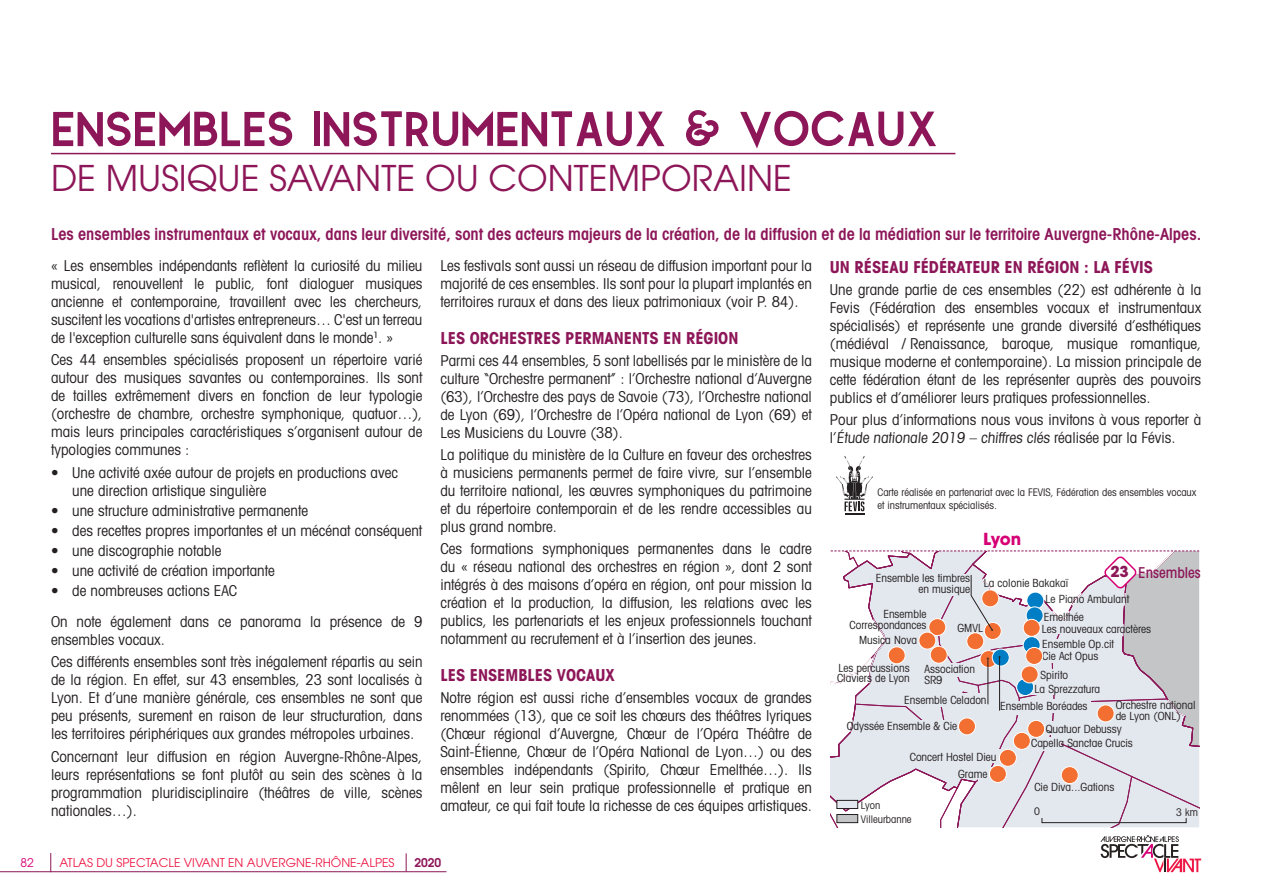
<style>
.page{position:relative;width:1263px;height:893px;background:#fff}
.page>*{position:absolute;margin:0;border:0;box-sizing:border-box;transform-origin:0 0}
.t1{font:72px "Quirk";color:#8d1658}
.t2{font:35.25px "Avant Garde";color:#8d1658}
.t3{font:600 condensed 16.5px "Avant Garde";color:#8d1658}
.t4{font:700 condensed 16.5px "Avant Garde";color:#8d1658}
.t5{font:700 16.5px "Avant Garde";color:#d60175}
.t6{font:condensed 15px/18px "Avant Garde";color:#231f20;text-align:justify}
.t7{font:500 condensed 15px "Avant Garde";color:#8d1658}
.t8{font:12px "Avant Garde";color:#ed1845}
.t9{font:600 12px "Avant Garde";color:#8d1658}
.t10{font:12px "Avant Garde";color:#d60175}
.t11{font:condensed 11.25px/10.5px "Avant Garde";color:#231f20}
.t12{font:condensed 10.5px/13.5px "Avant Garde";color:#231f20}
.s1{font-weight:700;font-stretch:normal}
</style>
<div class="page">
<hr style="left:51px;top:153px;width:904px;height:1px;background:#8d1658">
<svg style="left:836px;top:456px;width:37px;height:58px"></svg>
<svg style="left:830px;top:551px;width:369px;height:276px"></svg>
<div style="left:1042px;top:818px;width:144px;height:5px;border:1px solid #231f20"></div>
<div style="left:837px;top:800px;width:21px;height:8px;background:#e3e7ee"></div>
<div style="left:837px;top:800px;width:21px;height:9px;border:1px solid #231f20"></div>
<div style="left:837px;top:814px;width:21px;height:9px;background:#c3c5c7"></div>
<div style="left:837px;top:814px;width:21px;height:9px;border:1px solid #231f20"></div>
<svg style="left:1100px;top:835px;width:101px;height:37px"></svg>
<svg style="left:406px;top:853px;width:1px;height:18px"></svg>
<svg style="left:50px;top:853px;width:1px;height:18px"></svg>
<hr style="left:0;top:871px;width:446px;height:1px;background:#8d1658">
<h1 class="t1" style="left:51px;top:93px;width:889px">ENSEMBLES INSTRUMENTAUX &amp; VOCAUX</h1>
<h2 class="t2" style="left:51px;top:157px;width:743px">DE MUSIQUE SAVANTE OU CONTEMPORAINE</h2>
<p class="t3" style="left:51px;top:224px;width:1152px">Les ensembles instrumentaux et vocaux, dans leur diversité, sont des acteurs majeurs de la création, de la diffusion et de la médiation sur le territoire Auvergne-Rhône-Alpes.</p>
<p class="t6" style="left:51px;top:256px;width:373px">« Les ensembles indépendants reflètent la curiosité du milieu musical, renouvellent le public, font dialoguer musiques ancienne et contemporaine, travaillent avec les chercheurs, suscitent les vocations d'artistes entrepreneurs… C'est un terreau de l'exception culturelle sans équivalent dans le monde<sup>1</sup>. »</p>
<p class="t6" style="left:51px;top:351px;width:373px">Ces 44 ensembles spécialisés proposent un répertoire varié autour des musiques savantes ou contemporaines. Ils sont de tailles extrêmement divers en fonction de leur typologie (orchestre de chambre, orchestre symphonique, quatuor…), mais leurs principales caractéristiques s’organisent autour de typologies communes :</p>
<p class="t6" style="left:72px;top:463px;width:327px;text-indent:-21px">• Une activité axée autour de projets en productions avec une direction artistique singulière</p>
<p class="t6" style="left:51px;top:501px;width:259px">• une structure administrative permanente</p>
<p class="t6" style="left:51px;top:521px;width:373px">• des recettes propres importantes et un mécénat conséquent</p>
<p class="t6" style="left:51px;top:541px;width:172px">• une discographie notable</p>
<p class="t6" style="left:51px;top:561px;width:225px">• une activité de création importante</p>
<p class="t6" style="left:51px;top:575px;width:373px;line-height:30.8px">• de nombreuses actions EAC<br>On note également dans ce panorama la présence de 9</p>
<p class="t6" style="left:51px;top:628px;width:373px;line-height:22.2px">ensembles vocaux.<br>Ces différents ensembles sont très inégalement répartis au sein</p>
<p class="t6" style="left:51px;top:671px;width:373px">de la région. En effet, sur 43 ensembles, 23 sont localisés à Lyon. Et d’une manière générale, ces ensembles ne sont que peu présents, surement en raison de leur structuration, dans les territoires périphériques aux grandes métropoles urbaines.</p>
<p class="t6" style="left:51px;top:747px;width:373px">Concernant leur diffusion en région Auvergne-Rhône-Alpes, leurs représentations se font plutôt au sein des scènes à la programmation pluridisciplinaire (théâtres de ville, scènes nationales…).</p>
<p class="t4" style="left:830px;top:256px;width:325px">UN RÉSEAU FÉDÉRATEUR EN RÉGION : LA FÉVIS</p>
<p class="t6" style="left:830px;top:280px;width:373px">Une grande partie de ces ensembles (22) est adhérente à la Fevis (Fédération des ensembles vocaux et instrumentaux spécialisés) et représente une grande diversité d’esthétiques (médiéval / Renaissance, baroque, musique romantique, musique moderne et contemporaine). La mission principale de cette fédération étant de les représenter auprès des pouvoirs publics et d’améliorer leurs pratiques professionnelles.</p>
<p class="t6" style="left:830px;top:410px;width:373px">Pour plus d’informations nous vous invitons à vous reporter à l’Étude nationale 2019 – chiffres clés réalisée par la Févis.</p>
<p class="t6" style="left:440px;top:256px;width:373px">Les festivals sont aussi un réseau de diffusion important pour la majorité de ces ensembles. Ils sont pour la plupart implantés en territoires ruraux et dans des lieux patrimoniaux (voir P. 84).</p>
<p class="t4" style="left:440px;top:327px;width:299px">LES ORCHESTRES PERMANENTS EN RÉGION</p>
<p class="t6" style="left:440px;top:351px;width:373px">Parmi ces 44 ensembles, 5 sont labellisés par le ministère de la culture “Orchestre permanent” : l’Orchestre national d’Auvergne (63), l’Orchestre des pays de Savoie (73), l’Orchestre national de Lyon (69), l’Orchestre de l’Opéra national de Lyon (69) et Les Musiciens du Louvre (38).</p>
<p class="t6" style="left:440px;top:445px;width:373px">La politique du ministère de la Culture en faveur des orchestres à musiciens permanents permet de faire vivre, sur l’ensemble du territoire national, les œuvres symphoniques du patrimoine et du répertoire contemporain et de les rendre accessibles au plus grand nombre.</p>
<p class="t6" style="left:440px;top:540px;width:373px">Ces formations symphoniques permanentes dans le cadre du « réseau national des orchestres en région », dont 2 sont intégrés à des maisons d’opéra en région, ont pour mission la création et la production, la diffusion, les relations avec les publics, les partenariats et les enjeux professionnels touchant notamment au recrutement et à l’insertion des jeunes.</p>
<p class="t4" style="left:440px;top:664px;width:176px">LES ENSEMBLES VOCAUX</p>
<p class="t6" style="left:440px;top:688px;width:373px">Notre région est aussi riche d’ensembles vocaux de grandes renommées (13), que ce soit les chœurs des théâtres lyriques (Chœur régional d’Auvergne, Chœur de l’Opéra Théâtre de Saint-Étienne, Chœur de l’Opéra National de Lyon…) ou des ensembles indépendants (Spirito, Chœur Emelthée…). Ils mêlent en leur sein pratique professionnelle et pratique en amateur, ce qui fait toute la richesse de ces équipes artistiques.</p>
<p class="t12" style="left:877px;top:485px;width:320px">Carte réalisée en partenariat avec la FEVIS, Fédération des ensembles vocaux et instrumentaux spécialisés.</p>
<p class="t5" style="left:983px;top:528px;width:40px">Lyon</p>
<p class="t7" style="left:1110px;top:563px;width:92px"><span class="s1">23</span> Ensembles</p>
<p class="t11" style="left:876px;top:573px;width:96px;text-align:right">Ensemble les timbres en musique</p>
<p class="t11" style="left:957px;top:622px;width:27px">GMVL</p>
<p class="t11" style="left:984px;top:578px;width:86px">La colonie Bakakaï</p>
<p class="t11" style="left:1042px;top:624px;width:111px">Les nouveaux caractères</p>
<p class="t11" style="left:1045px;top:594px;width:85px">Le Piano Ambulant</p>
<p class="t11" style="left:850px;top:609px;width:78px;text-align:right">Ensemble<br>Correspondances</p>
<p class="t11" style="left:837px;top:662px;width:74px">Les percussions<br>Claviers de Lyon</p>
<p class="t11" style="left:1044px;top:611px;width:41px">Emelthée</p>
<p class="t11" style="left:859px;top:634px;width:60px">Musica Nova</p>
<p class="t11" style="left:1042px;top:639px;width:73px">Ensemble Op.cit</p>
<p class="t11" style="left:1034px;top:683px;width:67px">La Sprezzatura</p>
<p class="t11" style="left:1042px;top:651px;width:58px">Cie Act Opus</p>
<p class="t11" style="left:924px;top:664px;width:52px">Association<br>SR9</p>
<p class="t11" style="left:1041px;top:669px;width:29px">Spirito</p>
<p class="t11" style="left:1000px;top:701px;width:89px">Ensemble Boréades</p>
<p class="t11" style="left:904px;top:694px;width:84px">Ensemble Celadon</p>
<p class="t11" style="left:1116px;top:699px;width:81px">Orchestre national de Lyon (ONL)</p>
<p class="t11" style="left:847px;top:720px;width:112px">Odyssée Ensemble &amp; Cie</p>
<p class="t11" style="left:1046px;top:723px;width:78px">Quatuor Debussy</p>
<p class="t11" style="left:1031px;top:737px;width:103px">Capella Sanctae Crucis</p>
<p class="t11" style="left:958px;top:748px;width:40px;line-height:17.2px;text-indent:-48px">Concert Hostel Dieu<br>Grame</p>
<p class="t11" style="left:1034px;top:782px;width:81px">Cie Diva...Gations</p>
<p class="t12" style="left:861px;top:798px;width:52px;line-height:14.1px">Lyon<br>Villeurbanne</p>
<p class="t12" style="left:1034px;top:804px;width:7px">0</p>
<p class="t12" style="left:1176px;top:805px;width:23px">3 km</p>
<p class="t10" style="left:20px;top:856px;width:15px">82</p>
<p class="t8" style="left:60px;top:856px;width:336px">ATLAS DU SPECTACLE VIVANT EN AUVERGNE-RHÔNE-ALPES</p>
<p class="t9" style="left:414px;top:855px;width:28px">2020</p>
</div>
